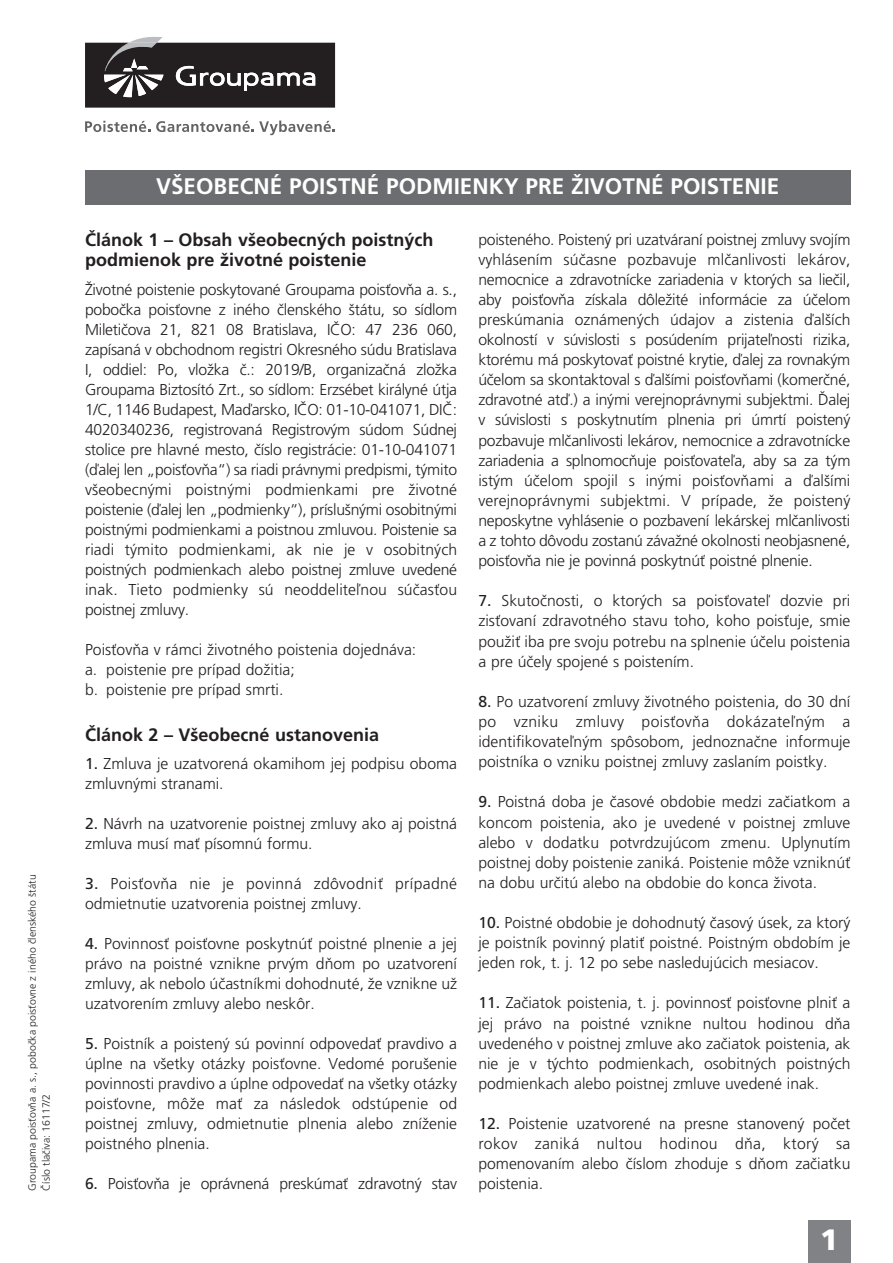
<style>
.page{position:relative;width:893px;height:1263px;background:#fff}
.page>*{position:absolute;margin:0;border:0;box-sizing:border-box;transform-origin:0 0}
.t1{font:700 29.4px "Frutiger M";color:#fff}
.t2{font:700 22.5px "Frutiger LT Pro";color:#fff}
.t3{font:700 18px/20px "Frutiger LT Pro";color:#231f20}
.t4{font:300 15.75px/20.1px "Frutiger LT Pro";color:#231f20;text-align:justify}
.t5{font:300 10.5px/14.2px "Frutiger LT Pro";color:#231f20}
.s1{font-weight:400}
</style>
<div class="page">
<div style="left:808px;top:1220px;width:42px;height:43px;background:#808285"></div>
<div style="left:85px;top:170px;width:765px;height:34px;background:#6c6d70"></div>
<svg style="left:85px;top:37px;width:250px;height:71px;background:#4b4849"></svg>
<svg style="left:85px;top:121px;width:65px;height:11px"></svg>
<svg style="left:156px;top:121px;width:179px;height:14px"></svg>
<p class="t5" style="left:26px;top:1191px;width:318px;rotate:-90deg">Groupama poisťovňa a. s., pobočka poisťovne z iného členského štátu<br>Číslo tlačiva: 16117/2</p>
<h2 class="t2" style="left:156px;top:179px;width:625px">VŠEOBECNÉ POISTNÉ PODMIENKY PRE ŽIVOTNÉ POISTENIE</h2>
<p class="t3" style="left:85px;top:232px;width:350px">Článok 1 – Obsah všeobecných poistných podmienok pre životné poistenie</p>
<p class="t4" style="left:85px;top:281px;width:374px">Životné poistenie poskytované Groupama poisťovňa a. s., pobočka poisťovne z iného členského štátu, so sídlom Miletičova 21, 821 08 Bratislava, IČO: 47 236 060, zapísaná v obchodnom registri Okresného súdu Bratislava I, oddiel: Po, vložka č.: 2019/B, organizačná zložka Groupama Biztosító Zrt., so sídlom: Erzsébet királyné útja 1/C, 1146 Budapest, Maďarsko, IČO: 01-10-041071, DIČ:<br>4020340236, registrovaná Registrovým súdom Súdnej stolice pre hlavné mesto, číslo registrácie: 01-10-041071 (ďalej len „poisťovňa“) sa riadi právnymi predpismi, týmito všeobecnými poistnými podmienkami pre životné poistenie (ďalej len „podmienky“), príslušnými osobitnými poistnými podmienkami a poistnou zmluvou. Poistenie sa riadi týmito podmienkami, ak nie je v osobitných poistných podmienkach alebo poistnej zmluve uvedené inak. Tieto podmienky sú neoddeliteľnou súčasťou poistnej zmluvy.</p>
<p class="t4" style="left:85px;top:641px;width:333px;text-align:left">Poisťovňa v rámci životného poistenia dojednáva: a. poistenie pre prípad dožitia;<br>b. poistenie pre prípad smrti.</p>
<p class="t3" style="left:85px;top:726px;width:296px">Článok 2 – Všeobecné ustanovenia</p>
<p class="t4" style="left:85px;top:756px;width:374px"><span class="s1">1.</span> Zmluva je uzatvorená okamihom jej podpisu oboma zmluvnými stranami.</p>
<p class="t4" style="left:85px;top:816px;width:374px"><span class="s1">2.</span> Návrh na uzatvorenie poistnej zmluvy ako aj poistná zmluva musí mať písomnú formu.</p>
<p class="t4" style="left:85px;top:875px;width:374px"><span class="s1">3.</span> Poisťovňa nie je povinná zdôvodniť prípadné odmietnutie uzatvorenia poistnej zmluvy.</p>
<p class="t4" style="left:85px;top:935px;width:374px"><span class="s1">4.</span> Povinnosť poisťovne poskytnúť poistné plnenie a jej právo na poistné vznikne prvým dňom po uzatvorení zmluvy, ak nebolo účastníkmi dohodnuté, že vznikne už uzatvorením zmluvy alebo neskôr.</p>
<p class="t4" style="left:85px;top:1035px;width:374px"><span class="s1">5.</span> Poistník a poistený sú povinní odpovedať pravdivo a úplne na všetky otázky poisťovne. Vedomé porušenie povinnosti pravdivo a úplne odpovedať na všetky otázky poisťovne, môže mať za následok odstúpenie od poistnej zmluvy, odmietnutie plnenia alebo zníženie poistného plnenia.</p>
<p class="t4" style="left:85px;top:1175px;width:374px"><span class="s1">6.</span> Poisťovňa je oprávnená preskúmať zdravotný stav</p>
<p class="t4" style="left:478px;top:231px;width:374px">poisteného. Poistený pri uzatváraní poistnej zmluvy svojím vyhlásením súčasne pozbavuje mlčanlivosti lekárov, nemocnice a zdravotnícke zariadenia v ktorých sa liečil, aby poisťovňa získala dôležité informácie za účelom preskúmania oznámených údajov a zistenia ďalších okolností v súvislosti s posúdením prijateľnosti rizika, ktorému má poskytovať poistné krytie, ďalej za rovnakým účelom sa skontaktoval s ďalšími poisťovňami (komerčné, zdravotné atď.) a inými verejnoprávnymi subjektmi. Ďalej v súvislosti s poskytnutím plnenia pri úmrtí poistený pozbavuje mlčanlivosti lekárov, nemocnice a zdravotnícke zariadenia a splnomocňuje poisťovateľa, aby sa za tým istým účelom spojil s inými poisťovňami a ďalšími verejnoprávnymi subjektmi. V prípade, že poistený neposkytne vyhlásenie o pozbavení lekárskej mlčanlivosti a z tohto dôvodu zostanú závažné okolnosti neobjasnené, poisťovňa nie je povinná poskytnúť poistné plnenie.</p>
<p class="t4" style="left:478px;top:592px;width:374px"><span class="s1">7.</span> Skutočnosti, o ktorých sa poisťovateľ dozvie pri zisťovaní zdravotného stavu toho, koho poisťuje, smie použiť iba pre svoju potrebu na splnenie účelu poistenia a pre účely spojené s poistením.</p>
<p class="t4" style="left:478px;top:693px;width:374px"><span class="s1">8.</span> Po uzatvorení zmluvy životného poistenia, do 30 dní po vzniku zmluvy poisťovňa dokázateľným a identifikovateľným spôsobom, jednoznačne informuje poistníka o vzniku poistnej zmluvy zaslaním poistky.</p>
<p class="t4" style="left:478px;top:793px;width:374px"><span class="s1">9.</span> Poistná doba je časové obdobie medzi začiatkom a koncom poistenia, ako je uvedené v poistnej zmluve alebo v dodatku potvrdzujúcom zmenu. Uplynutím poistnej doby poistenie zaniká. Poistenie môže vzniknúť na dobu určitú alebo na obdobie do konca života.</p>
<p class="t4" style="left:478px;top:914px;width:374px"><span class="s1">10.</span> Poistné obdobie je dohodnutý časový úsek, za ktorý je poistník povinný platiť poistné. Poistným obdobím je jeden rok, t. j. 12 po sebe nasledujúcich mesiacov.</p>
<p class="t4" style="left:478px;top:994px;width:374px"><span class="s1">11.</span> Začiatok poistenia, t. j. povinnosť poisťovne plniť a jej právo na poistné vznikne nultou hodinou dňa uvedeného v poistnej zmluve ako začiatok poistenia, ak nie je v týchto podmienkach, osobitných poistných podmienkach alebo poistnej zmluve uvedené inak.</p>
<p class="t4" style="left:478px;top:1115px;width:374px"><span class="s1">12.</span> Poistenie uzatvorené na presne stanovený počet rokov zaniká nultou hodinou dňa, ktorý sa pomenovaním alebo číslom zhoduje s dňom začiatku poistenia.</p>
<h1 class="t1" style="left:820px;top:1227px;width:20px">1</h1>
</div>
